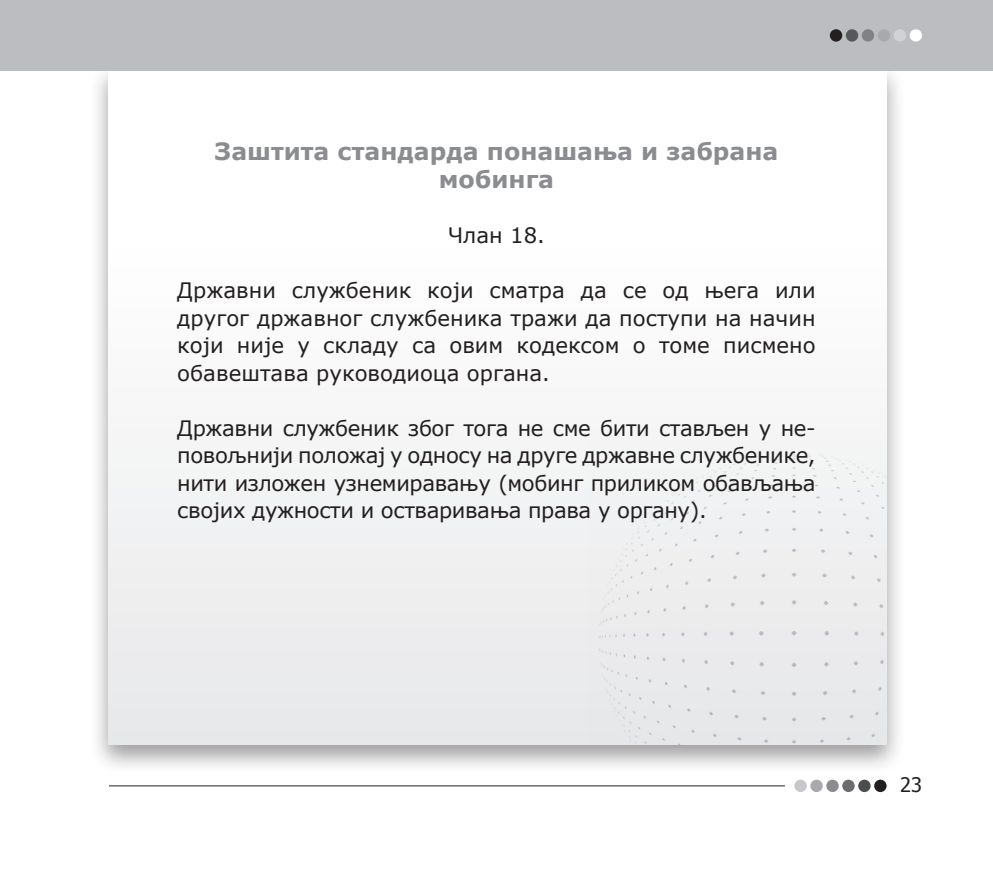
<style>
.page{position:relative;width:993px;height:886px;background:#fff}
.page>*{position:absolute;margin:0;border:0;box-sizing:border-box;transform-origin:0 0}
.Podnaslov{font:700 23.75px/28.5px "Verdana Cyr";color:#8a8c8f;text-align:center}
.Tekst{font:21.25px/27.5px "Verdana Cyr";color:#231f20;text-align:justify}
.t1{font:20px "Tahoma";color:#231f20}
</style>
<div class="page">
<div style="left:89px;top:60px;width:846px;height:734px;background:#231f20;opacity:.45"></div>
<div style="left:109px;top:69px;width:777px;height:675px;background:linear-gradient(to bottom,#fff,#e8e9ea)"></div>
<div style="left:0;top:0;width:992px;height:71px;background:#bcbdc0"></div>
<div style="left:909px;top:29px;width:12px;height:13px;background:#fff;border-radius:50%"></div>
<div style="left:893px;top:29px;width:12px;height:13px;background:#d1d2d4;border-radius:50%"></div>
<div style="left:877px;top:29px;width:12px;height:13px;background:#a8a9ad;border-radius:50%"></div>
<div style="left:861px;top:29px;width:12px;height:13px;background:#808285;border-radius:50%"></div>
<div style="left:845px;top:29px;width:12px;height:13px;background:#57585a;border-radius:50%"></div>
<div style="left:829px;top:29px;width:13px;height:13px;background:#231f20;border-radius:50%"></div>
<div style="left:794px;top:780px;width:12px;height:12px;background:#c7c8ca;border-radius:50%"></div>
<div style="left:810px;top:780px;width:12px;height:12px;background:#a8a9ad;border-radius:50%"></div>
<div style="left:826px;top:780px;width:12px;height:12px;background:#8a8c8f;border-radius:50%"></div>
<div style="left:842px;top:780px;width:12px;height:12px;background:#6c6d70;border-radius:50%"></div>
<div style="left:857px;top:780px;width:13px;height:12px;background:#4b4c4d;border-radius:50%"></div>
<div style="left:873px;top:780px;width:13px;height:12px;background:#231f20;border-radius:50%"></div>
<hr style="left:109px;top:785px;width:675px;height:1px;background:#231f20">
<div style="left:573px;top:431px;width:313px;height:313px;background:#f4f4f5"></div>
<img style="left:586px;top:453px;width:300px;height:291px">
<p class="Podnaslov" style="left:214px;top:136px;width:565px">Заштита стандарда понашања и забрана мобинга</p>
<p class="Tekst" style="left:448px;top:221px;width:98px">Члан 18.</p>
<p class="Tekst" style="left:177px;top:276px;width:639px">Државни службеник који сматра да се од њега или другог државног службеника тражи да поступи на начин који није у складу са овим кодексом о томе писменo обавештава руководиоца органа.</p>
<p class="Tekst" style="left:177px;top:414px;width:639px">Државни службеник због тога не сме бити стављен у не&shy;повољнији положај у односу на друге државне службенике, нити изложен узнемиравању (мобинг приликом обављања својих дужности и остваривања права у органу).</p>
<p class="t1" style="left:900px;top:771px;width:23px">23</p>
</div>
